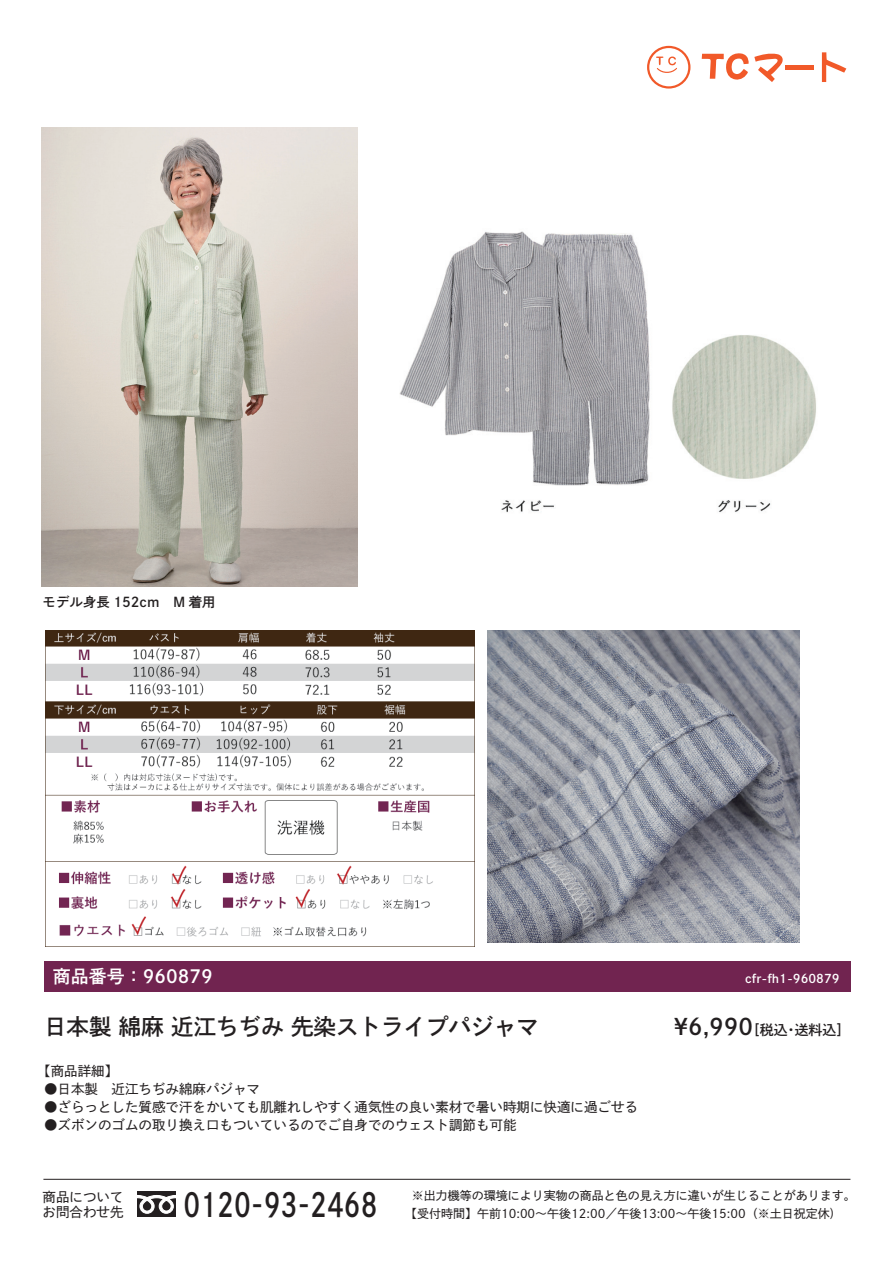
<style>
.page{position:relative;width:893px;height:1263px;background:#fff}
.page>*{position:absolute;margin:0;border:0;box-sizing:border-box;transform-origin:0 0}
.t1{font:32.55px "DNP Shuei Go Kin Std B";color:#231f20;scale:.8 1}
.t2{font:22.5px "DNP Shuei Go Kin Std B";color:#231f20}
.t3{font:18px "DNP Shuei Go Kin Std B";color:#fff}
.t4{font:13.95px "DNP Shuei Go Kin Std B";color:#231f20}
.t5{font:13.5px/15px "DNP Shuei Go Kin Std M";color:#231f20}
.t6{font:13.5px "DNP Shuei Go Kin Std B";color:#231f20}
.t7{font:12px "DNP Shuei Go Kin Std M";color:#231f20}
.t8{font:12px "DNP Shuei Go Kin Std B";color:#fff}
.s1{font-size:22.5px}
</style>
<div class="page">
<img style="left:399px;top:231px;width:417px;height:282px">
<img style="left:487px;top:630px;width:313px;height:313px">
<img style="left:45px;top:630px;width:429px;height:316px">
<img style="left:41px;top:128px;width:317px;height:458px">
<div style="left:44px;top:961px;width:806px;height:31px;background:#712450"></div>
<div style="left:137px;top:1191px;width:39px;height:26px;background:#231f20"></div>
<svg style="left:137px;top:1195px;width:39px;height:19px"></svg>
<hr style="left:43px;top:1179px;width:807px;height:1px;background:#231f20">
<svg style="left:822px;top:52px;width:24px;height:30px"></svg>
<svg style="left:702px;top:53px;width:81px;height:29px"></svg>
<div style="left:785px;top:65px;width:28px;height:5px;background:#f15929"></div>
<svg style="left:647px;top:46px;width:43px;height:43px"></svg>
<div style="left:649px;top:48px;width:39px;height:38px;background:#fff;border-radius:50%"></div>
<svg style="left:656px;top:56px;width:21px;height:17px"></svg>
<p class="t6" style="left:43px;top:592px;width:175px">モデル身長 152cm　M 着用</p>
<h3 class="t3" style="left:53px;top:964px;width:161px">商品番号：960879</h3>
<p class="t8" style="left:745px;top:970px;width:96px">cfr-fh1-960879</p>
<h2 class="t2" style="left:44px;top:1011px;width:496px">日本製 綿麻 近江ちぢみ 先染ストライプパジャマ</h2>
<p class="t4" style="left:674px;top:1020px;width:178px"><span class="s1">¥6,990</span>［税込・送料込］</p>
<p class="t5" style="left:37px;top:1064px;width:82px">【商品詳細】</p>
<p class="t5" style="left:44px;top:1082px;width:217px">●日本製　近江ちぢみ綿麻パジャマ</p>
<p class="t5" style="left:44px;top:1100px;width:596px">●ざらっとした質感で汗をかいても肌離れしやすく通気性の良い素材で暑い時期に快適に過ごせる</p>
<p class="t5" style="left:44px;top:1118px;width:474px">●ズボンのゴムの取り換え口もついているのでご自身でのウェスト調節も可能</p>
<p class="t5" style="left:43px;top:1189px;width:82px">商品についてお問合わせ先</p>
<h1 class="t1" style="left:184px;top:1182px;width:244px">0120-93-2468</h1>
<p class="t7" style="left:412px;top:1188px;width:445px">※出力機等の環境により実物の商品と色の見え方に違いが生じることがあります。</p>
<p class="t7" style="left:411px;top:1205px;width:436px">【受付時間】午前10:00～午後12:00／午後13:00～午後15:00（※土日祝定休)　</p>
</div>
